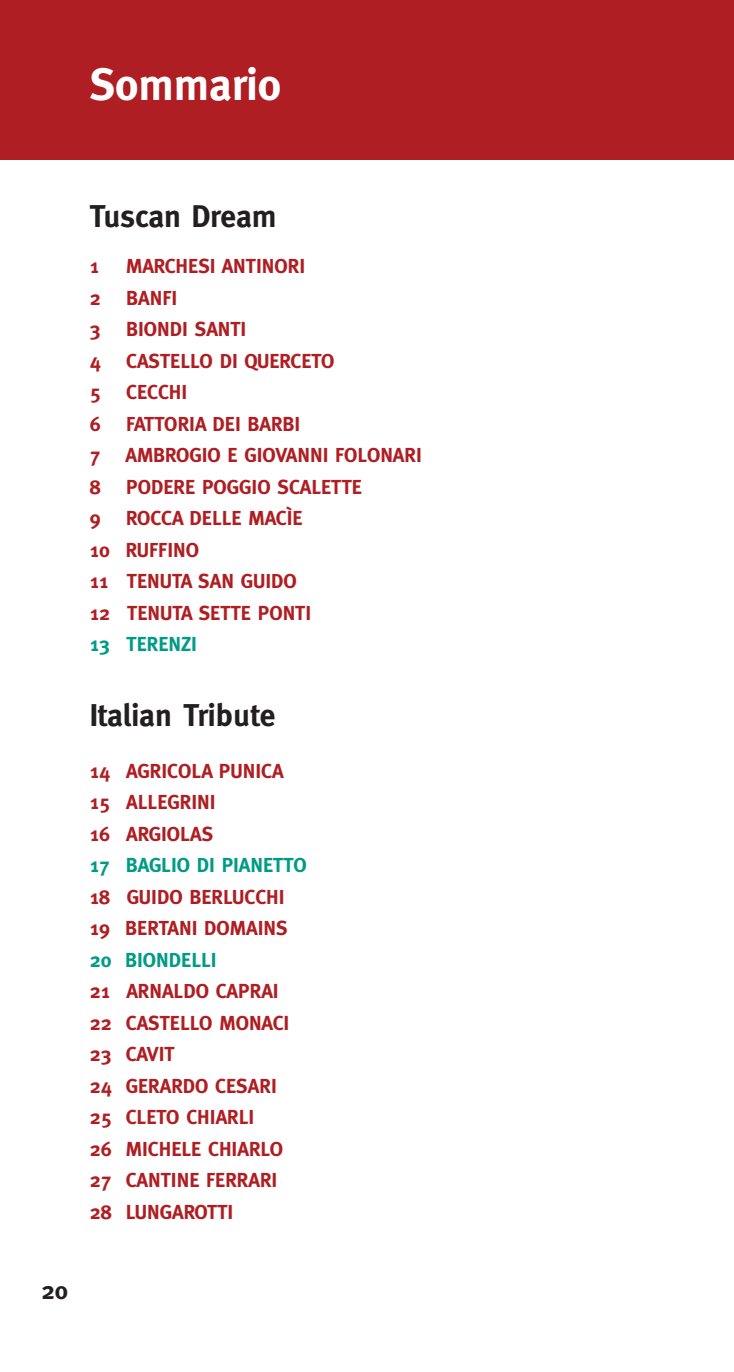
<style>
.page{position:relative;width:734px;height:1372px;background:#fff}
.page>*{position:absolute;margin:0;border:0;box-sizing:border-box;transform-origin:0 0}
.t1{font:700 45px "Meta";color:#fff}
.t2{font:700 31.5px "Meta";color:#231f20}
.t3{font:700 24.75px "Meta";color:#231f20}
.t4{font:700 20.25px/31.5px "Meta";color:#af1e22}
.t5{font:700 20.25px "Meta";color:#009b87}
</style>
<div class="page">
<div style="left:0;top:0;width:733px;height:160px;background:#af1e22"></div>
<h1 class="t1" style="left:90px;top:67px;width:193px">Sommario</h1>
<h2 class="t2" style="left:90px;top:203px;width:188px">Tuscan Dream</h2>
<p class="t4" style="left:90px;top:252px;width:11px">1</p>
<p class="t4" style="left:126px;top:252px;width:180px">MARCHESI ANTINORI</p>
<p class="t4" style="left:90px;top:283px;width:12px">2</p>
<p class="t4" style="left:126px;top:283px;width:52px">BANFI</p>
<p class="t4" style="left:90px;top:315px;width:12px">3</p>
<p class="t4" style="left:126px;top:315px;width:122px">BIONDI SANTI</p>
<p class="t4" style="left:90px;top:346px;width:12px">4</p>
<p class="t4" style="left:126px;top:346px;width:210px">CASTELLO DI QUERCETO</p>
<p class="t4" style="left:90px;top:378px;width:12px">5</p>
<p class="t4" style="left:126px;top:378px;width:63px">CECCHI</p>
<p class="t4" style="left:90px;top:409px;width:12px">6</p>
<p class="t4" style="left:90px;top:409px;width:333px;text-indent:36px">FATTORIA DEI BARBI<br>7 AMBROGIO E GIOVANNI FOLONARI<br>8</p>
<p class="t4" style="left:126px;top:472px;width:237px">PODERE POGGIO SCALETTE</p>
<p class="t4" style="left:90px;top:504px;width:223px;text-indent:36px">ROCCA DELLE MACÌE<br>10 RUFFINO<br>11 TENUTA SAN GUIDO<br>12 TENUTA SETTE PONTI</p>
<p class="t5" style="left:90px;top:636px;width:109px">13 TERENZI</p>
<p class="t4" style="left:90px;top:504px;width:12px">9</p>
<h2 class="t2" style="left:89px;top:703px;width:188px">Italian Tribute</h2>
<p class="t4" style="left:90px;top:756px;width:195px">14 AGRICOLA PUNICA<br>15 ALLEGRINI<br>16 ARGIOLAS</p>
<p class="t5" style="left:90px;top:856px;width:218px">17 BAGLIO DI PIANETTO</p>
<p class="t4" style="left:90px;top:882px;width:199px">18 GUIDO BERLUCCHI<br>19 BERTANI DOMAINS</p>
<p class="t5" style="left:90px;top:951px;width:128px">20 BIONDELLI</p>
<p class="t4" style="left:90px;top:976px;width:201px">21 ARNALDO CAPRAI<br>22 CASTELLO MONACI<br>23 CAVIT<br>24 GERARDO CESARI<br>25 CLETO CHIARLI<br>26 MICHELE CHIARLO<br>27 CANTINE FERRARI<br>28 LUNGAROTTI</p>
<p class="t3" style="left:41px;top:1279px;width:28px">20</p>
</div>
